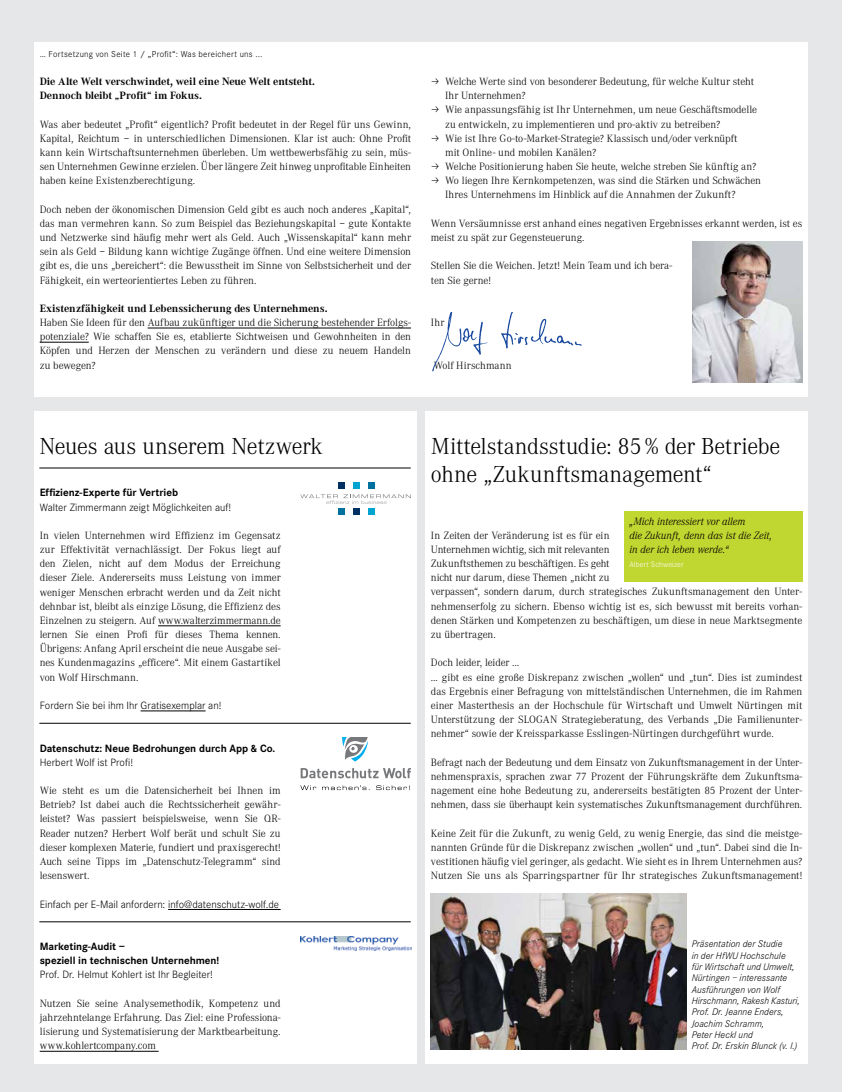
<style>
.page{position:relative;width:842px;height:1092px;background:#fff}
.page>*{position:absolute;margin:0;border:0;box-sizing:border-box;transform-origin:0 0}
.t1{font:300 24px/28.3px "Corporate A";letter-spacing:-.01em;color:#000}
.t2{font:300 11px/14.2px "Corporate A";letter-spacing:-.005em;color:#000;text-align:justify}
.t3{font:300 11px "Corporate S";color:#000}
.t4{font:700 11px/14.2px "Corporate A";letter-spacing:-.01em;color:#000}
.t5{font:700 11px/14.2px "Corporate S";letter-spacing:-.005em;color:#000}
.t6{font:italic 300 11px/14.2px "Corporate A";color:#000}
.t7{font:300 11px "Corporate A";letter-spacing:.015em;color:#000}
.t8{font:italic 300 10px/11.3px "Corporate S";letter-spacing:.005em;color:#000}
.t9{font:300 9px "Corporate S";letter-spacing:.03em;color:#000}
.t10{font:300 8px "Corporate S";letter-spacing:.01em;color:#fff}
</style>
<div class="page">
<div style="left:0;top:0;width:842px;height:1091px;background:#e6e7e8"></div>
<div style="left:34px;top:43px;width:774px;height:354px;background:#fff"></div>
<hr style="left:148px;top:328px;width:263px;height:1px;background:#000">
<hr style="left:40px;top:342px;width:49px;height:1px;background:#000">
<img style="left:432px;top:312px;width:150px;height:60px">
<img style="left:692px;top:241px;width:111px;height:142px">
<div style="left:34px;top:411px;width:383px;height:652px;background:#fff"></div>
<div style="left:425px;top:411px;width:383px;height:652px;background:#fff"></div>
<hr style="left:158px;top:625px;width:123px;height:1px;background:#000">
<hr style="left:141px;top:710px;width:65px;height:1px;background:#000">
<hr style="left:168px;top:909px;width:113px;height:1px;background:#000">
<hr style="left:40px;top:1050px;width:119px;height:1px;background:#000">
<hr style="left:39px;top:723px;width:372px;height:1px;background:#000">
<hr style="left:39px;top:468px;width:372px;height:1px;background:#000">
<hr style="left:39px;top:921px;width:372px;height:1px;background:#000">
<svg style="left:342px;top:737px;width:26px;height:24px"></svg>
<svg style="left:300px;top:785px;width:110px;height:5px"></svg>
<svg style="left:301px;top:768px;width:110px;height:10px"></svg>
<svg style="left:339px;top:482px;width:6px;height:6px"></svg>
<svg style="left:353px;top:482px;width:6px;height:6px"></svg>
<svg style="left:368px;top:482px;width:6px;height:6px"></svg>
<svg style="left:300px;top:494px;width:111px;height:21px"></svg>
<img style="left:300px;top:936px;width:111px;height:14px">
<img style="left:431px;top:893px;width:255px;height:156px">
<div style="left:624px;top:510px;width:178px;height:71px;background:#bfd730"></div>
<p class="t9" style="left:40px;top:49px;width:224px">… Fortsetzung von Seite 1 / „Profit“: Was bereichert uns ...</p>
<p class="t4" style="left:40px;top:75px;width:277px">Die Alte Welt verschwindet, weil eine Neue Welt entsteht.<br>Dennoch bleibt „Profit“ im Fokus.</p>
<p class="t2" style="left:40px;top:117px;width:373px">Was aber bedeutet „Profit“ eigentlich? Profit bedeutet in der Regel für uns Gewinn, Kapital, Reichtum – in unterschiedlichen Dimensionen. Klar ist auch: Ohne Profit kann kein Wirtschaftsunternehmen überleben. Um wettbewerbsfähig zu sein, müs&shy;sen Unternehmen Gewinne erzielen. Über längere Zeit hinweg unprofitable Einheiten haben keine Existenzberechtigung.</p>
<p class="t2" style="left:40px;top:202px;width:373px">Doch neben der ökonomischen Dimension Geld gibt es auch noch anderes „Kapital“, das man vermehren kann. So zum Beispiel das Beziehungskapital – gute Kontakte und Netzwerke sind häufig mehr wert als Geld. Auch „Wissenskapital“ kann mehr sein als Geld – Bildung kann wichtige Zugänge öffnen. Und eine weitere Dimension gibt es, die uns „bereichert“: die Bewusstheit im Sinne von Selbstsicherheit und der Fähigkeit, ein werteorientiertes Leben zu führen.</p>
<p class="t4" style="left:40px;top:301px;width:289px">Existenzfähigkeit und Lebenssicherung des Unternehmens.</p>
<p class="t2" style="left:40px;top:315px;width:373px">Haben Sie Ideen für den Aufbau zukünftiger und die Sicherung bestehender Erfolgs&shy;potenziale? Wie schaffen Sie es, etablierte Sichtweisen und Gewohnheiten in den Köpfen und Herzen der Menschen zu verändern und diese zu neuem Handeln zu bewegen?</p>
<p class="t2" style="left:445px;top:75px;width:317px;text-align:left">Welche Werte sind von besonderer Bedeutung, für welche Kultur steht Ihr Unternehmen?<br>Wie anpassungsfähig ist Ihr Unternehmen, um neue Geschäftsmodelle zu entwickeln, zu implementieren und pro-aktiv zu betreiben?<br>Wie ist Ihre Go-to-Market-Strategie? Klassisch und/oder verknüpft<br>mit Online- und mobilen Kanälen?<br>Welche Positionierung haben Sie heute, welche streben Sie künftig an?<br>Wo liegen Ihre Kernkompetenzen, was sind die Stärken und Schwächen Ihres Unternehmens im Hinblick auf die Annahmen der Zukunft?</p>
<p class="t2" style="left:431px;top:216px;width:373px">Wenn Versäumnisse erst anhand eines negativen Ergebnisses erkannt werden, ist es meist zu spät zur Gegensteuerung.</p>
<p class="t2" style="left:431px;top:259px;width:243px">Stellen Sie die Weichen. Jetzt! Mein Team und ich bera&shy;ten Sie gerne!</p>
<p class="t2" style="left:431px;top:315px;width:15px">Ihr</p>
<p class="t7" style="left:434px;top:359px;width:79px">Wolf Hirschmann</p>
<h1 class="t1" style="left:39px;top:432px;width:285px">Neues aus unserem Netzwerk</h1>
<h1 class="t1" style="left:431px;top:432px;width:351px">Mittelstandsstudie: 85% der Betriebe ohne „Zukunftsmanagement“</h1>
<p class="t5" style="left:40px;top:486px;width:140px">Effizienz-Experte für Vertrieb</p>
<p class="t3" style="left:40px;top:501px;width:193px">Walter Zimmermann zeigt Möglichkeiten auf!</p>
<p class="t2" style="left:40px;top:528px;width:242px">In vielen Unternehmen wird Effizienz im Gegensatz zur Effektivität vernachlässigt. Der Fokus liegt auf den Zielen, nicht auf dem Modus der Erreichung dieser Ziele. Andererseits muss Leistung von immer weniger Menschen erbracht werden und da Zeit nicht dehnbar ist, bleibt als einzige Lösung, die Effizienz des Einzelnen zu steigern. Auf www.walterzimmermann.de lernen Sie einen Profi für dieses Thema kennen.<br>Übrigens: Anfang April erscheint die neue Ausgabe sei&shy;nes Kundenmagazins „efficere“. Mit einem Gastartikel von Wolf Hirschmann.</p>
<p class="t3" style="left:40px;top:699px;width:183px">Fordern Sie bei ihm Ihr Gratisexemplar an!</p>
<p class="t5" style="left:40px;top:741px;width:237px">Datenschutz: Neue Bedrohungen durch App &amp; Co.</p>
<p class="t3" style="left:40px;top:756px;width:95px">Herbert Wolf ist Profi!</p>
<p class="t2" style="left:40px;top:783px;width:242px">Wie steht es um die Datensicherheit bei Ihnen im Betrieb? Ist dabei auch die Rechtssicherheit gewähr&shy;leistet? Was passiert beispielsweise, wenn Sie QR-Reader nutzen? Herbert Wolf berät und schult Sie zu dieser komplexen Materie, fundiert und praxisgerecht!<br>Auch seine Tipps im „Datenschutz-Telegramm“ sind lesenswert.</p>
<p class="t3" style="left:40px;top:897px;width:241px">Einfach per E-Mail anfordern: info@datenschutz-wolf.de</p>
<p class="t5" style="left:40px;top:939px;width:181px">Marketing-Audit –<br>speziell in technischen Unternehmen!</p>
<p class="t3" style="left:40px;top:968px;width:175px">Prof. Dr. Helmut Kohlert ist Ihr Begleiter!</p>
<p class="t2" style="left:40px;top:996px;width:242px">Nutzen Sie seine Analysemethodik, Kompetenz und jahrzehntelange Erfahrung. Das Ziel: eine Professiona&shy;lisierung und Systematisierung der Marktbearbeitung. www.kohlertcompany.com</p>
<p class="t6" style="left:629px;top:514px;width:144px">„Mich interessiert vor allem<br>die Zukunft, denn das ist die Zeit, in der ich leben werde.“</p>
<p class="t10" style="left:629px;top:560px;width:56px">Albert Schweizer</p>
<p class="t2" style="left:431px;top:528px;width:373px;text-align:left">In Zeiten der Veränderung ist es für ein<br>Unternehmen wichtig, sich mit relevanten<br>Zukunftsthemen zu beschäftigen. Es geht<br>nicht nur darum, diese Themen „nicht zu<br>verpassen“, sondern darum, durch strategisches Zukunftsmanagement den Unter&shy;nehmenserfolg zu sichern. Ebenso wichtig ist es, sich bewusst mit bereits vorhan&shy;denen Stärken und Kompetenzen zu beschäftigen, um diese in neue Marktsegmente zu übertragen.</p>
<p class="t2" style="left:431px;top:656px;width:373px;text-align:left">Doch leider, leider …<br>... gibt es eine große Diskrepanz zwischen „wollen“ und „tun“. Dies ist zumindest das Ergebnis einer Befragung von mittelständischen Unternehmen, die im Rahmen einer Masterthesis an der Hochschule für Wirtschaft und Umwelt Nürtingen mit Unterstützung der SLOGAN Strategieberatung, des Verbands „Die Familienunter&shy;nehmer“ sowie der Kreissparkasse Esslingen-Nürtingen durchgeführt wurde.</p>
<p class="t2" style="left:431px;top:755px;width:373px">Befragt nach der Bedeutung und dem Einsatz von Zukunftsmanagement in der Unter&shy;nehmenspraxis, sprachen zwar 77 Prozent der Führungskräfte dem Zukunftsma&shy;nagement eine hohe Bedeutung zu, andererseits bestätigten 85 Prozent der Unter&shy;nehmen, dass sie überhaupt kein systematisches Zukunftsmanagement durchführen.</p>
<p class="t2" style="left:431px;top:826px;width:373px">Keine Zeit für die Zukunft, zu wenig Geld, zu wenig Energie, das sind die meistge&shy;nannten Gründe für die Diskrepanz zwischen „wollen“ und „tun“. Dabei sind die In&shy;vestitionen häufig viel geringer, als gedacht. Wie sieht es in Ihrem Unternehmen aus?<br>Nutzen Sie uns als Sparringspartner für Ihr strategisches Zukunftsmanagement!</p>
<p class="t8" style="left:692px;top:938px;width:110px">Präsentation der Studie<br>in der HfWU Hochschule<br>für Wirtschaft und Umwelt,<br>Nürtingen – interessante<br>Ausführungen von Wolf<br>Hirschmann, Rakesh Kasturi,<br>Prof. Dr. Jeanne Enders,<br>Joachim Schramm,<br>Peter Heckl und<br>Prof. Dr. Erskin Blunck (v. l.)</p>
</div>
